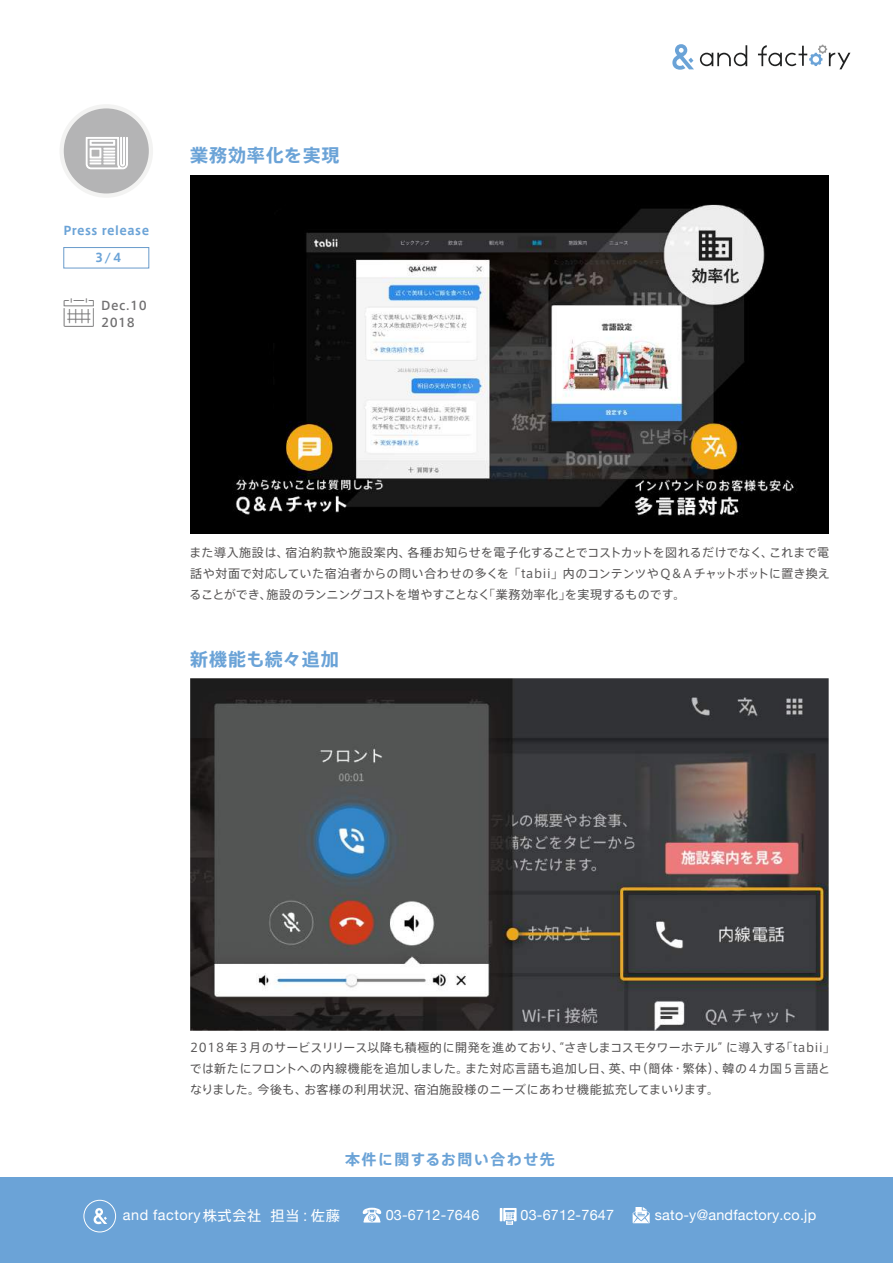
<style>
.page{position:relative;width:893px;height:1263px;background:#fff}
.page>*{position:absolute;margin:0;border:0;box-sizing:border-box;transform-origin:0 0}
.t1{font:18px "Axis Basic Pro N B";letter-spacing:.05em;color:#6ba3d7}
.t2{font:15px "Axis Basic Pro N B";letter-spacing:.1em;color:#6ba3d7}
.t3{font:14.4px "Helvetica Neue";letter-spacing:.015em;color:#fff}
.t4{font:14.4px "Helvetica Neue";letter-spacing:.035em;color:#fff}
.t5{font:12px/21px "Axis Basic Pro N R";letter-spacing:.03em;color:#595757;text-align:justify}
.t6{font:12px "Axis Basic Pro N B";letter-spacing:.04em;color:#6ba3d7}
.t7{font:12px/17.2px "Axis Basic Pro N M";letter-spacing:.05em;color:#717071}
.s1{font-family:"Axis Basic Pro N R";font-size:14.25px}
.s2{font-family:"Axis Basic Pro N R";font-size:14.55px}
.s3{font-family:"Axis Basic Pro N R"}
</style>
<div class="page">
<svg style="left:758px;top:45px;width:92px;height:24px"></svg>
<svg style="left:700px;top:45px;width:47px;height:21px"></svg>
<svg style="left:672px;top:44px;width:22px;height:26px"></svg>
<div style="left:60px;top:104px;width:93px;height:94px;background:#f3f3f2;border-radius:50%"></div>
<div style="left:64px;top:108px;width:85px;height:85px;background:#b4b4b5;border-radius:50%"></div>
<svg style="left:86px;top:137px;width:42px;height:32px"></svg>
<div style="left:63px;top:247px;width:86px;height:21px;border:1px solid #699bcb"></div>
<div style="left:0;top:1178px;width:893px;height:85px;background:#6ba3d7"></div>
<svg style="left:94px;top:1208px;width:13px;height:16px"></svg>
<div style="left:84px;top:1200px;width:32px;height:32px;border:1px solid #fff;border-radius:50%"></div>
<svg style="left:500px;top:1208px;width:17px;height:17px"></svg>
<svg style="left:363px;top:1208px;width:18px;height:14px"></svg>
<svg style="left:633px;top:1207px;width:17px;height:16px"></svg>
<img style="left:190px;top:175px;width:638px;height:359px">
<img style="left:190px;top:679px;width:638px;height:351px">
<p class="t6" style="left:63px;top:221px;width:87px">Press release</p>
<p class="t6" style="left:95px;top:249px;width:28px">3/4</p>
<p class="t7" style="left:101px;top:296px;width:47px">Dec.10<br>2018</p>
<h1 class="t1" style="left:190px;top:142px;width:151px">業務効率化を実現</h1>
<p class="t5" style="left:190px;top:541px;width:642px">また導入施設は、宿泊約款や施設案内、各種お知らせを電子化することでコストカットを図れるだけでなく、これまで電話や対面で対応していた宿泊者からの問い合わせの多くを「tabii」内のコンテンツやＱ&amp;Ａチャットボットに置き換えることができ、施設のランニングコストを増やすことなく「業務効率化」を実現するものです。</p>
<h1 class="t1" style="left:190px;top:646px;width:150px">新機能も続々追加</h1>
<p class="t5" style="left:190px;top:1036px;width:647px;text-align:left">2018年3月のサービスリリース以降も積極的に開発を進めており、“さきしまコスモタワーホテル” に導入する「tabii」では新たにフロントへの内線機能を追加しました。また対応言語も追加し日、英、中（簡体・繁体）、韓の4カ国5言語となりました。今後も、お客様の利用状況、宿泊施設様のニーズにあわせ機能拡充してまいります。</p>
<p class="t2" style="left:345px;top:1148px;width:211px">本件に関するお問い合わせ先</p>
<p class="t4" style="left:123px;top:1205px;width:219px">and factory<span class="s1">株式会社 担当：佐藤</span></p>
<p class="t3" style="left:386px;top:1204px;width:432px">03-6712-7646 <span class="s2">　　</span>03-6712-7647 <span class="s3">　　</span>sato-y@andfactory.co.jp</p>
</div>
